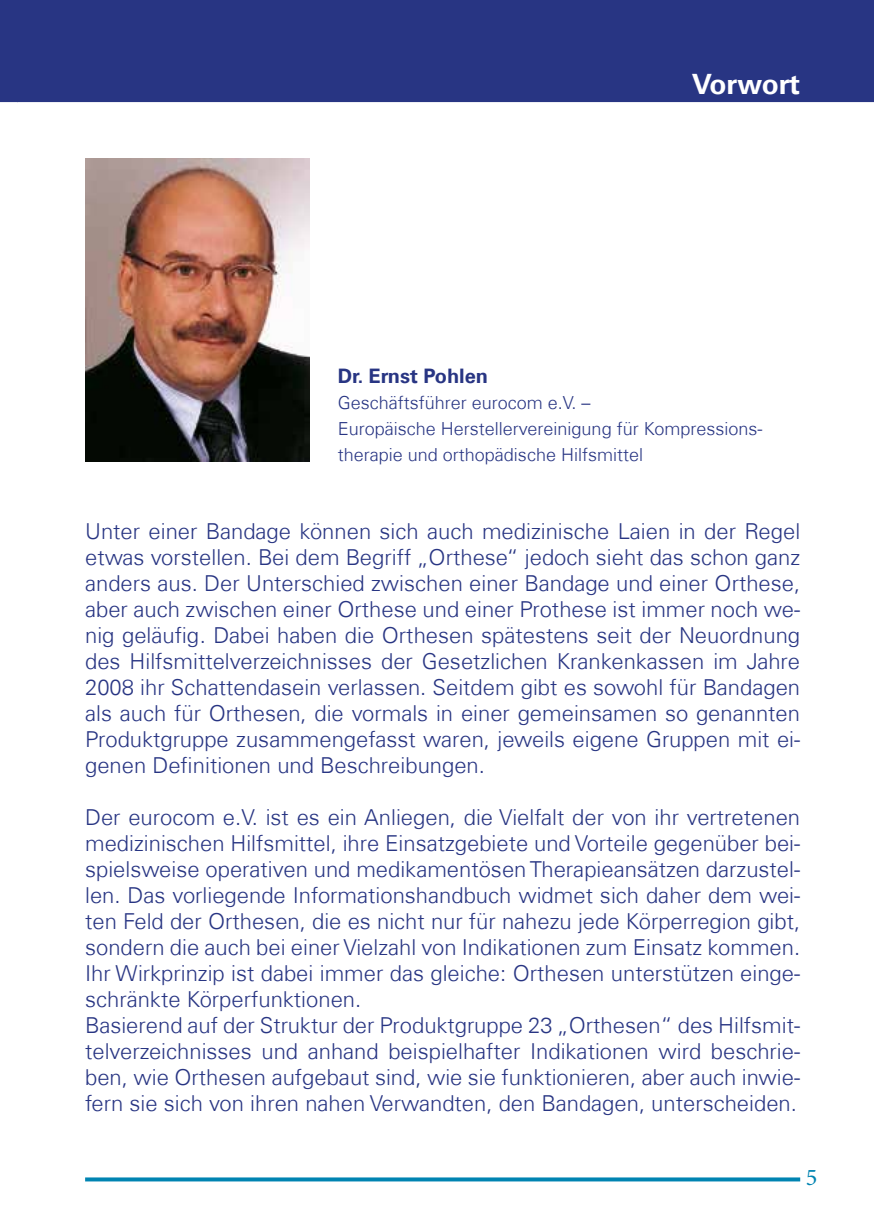
<style>
.page{position:relative;width:874px;height:1225px;background:#fff}
.page>*{position:absolute;margin:0;border:0;box-sizing:border-box;transform-origin:0 0}
.t1{font:700 28px "Univers LT";letter-spacing:-.01em;color:#fff}
.t2{font:24px "Minion Pro";color:#0084b2}
.t3{font:300 22px/26px "Univers Com 45";color:#283583;text-align:justify}
.t4{font:700 20px "Univers LT";color:#283583}
.t5{font:300 18px/26px "Univers Com 45";color:#283583}
</style>
<div class="page">
<svg style="left:85px;top:1177px;width:714px;height:4px;background:#1d92ba"></svg>
<div style="left:17px;top:0;width:856px;height:102px;background:#283583"></div>
<div style="left:0;top:0;width:18px;height:102px;background:#283583"></div>
<img style="left:85px;top:159px;width:224px;height:302px">
<p class="t1" style="left:691px;top:68px;width:110px">Vorwort</p>
<p class="t4" style="left:337px;top:364px;width:152px">Dr. Ernst Pohlen</p>
<p class="t5" style="left:337px;top:389px;width:426px">Geschäftsführer eurocom e.V. –<br>Europäische Herstellervereinigung für Kompressions&shy;therapie und orthopädische Hilfsmittel</p>
<p class="t3" style="left:85px;top:518px;width:716px">Unter einer Bandage können sich auch medizinische Laien in der Regel etwas vorstellen. Bei dem Begriff „Orthese“ jedoch sieht das schon ganz anders aus. Der Unterschied zwischen einer Bandage und einer Orthese, aber auch zwischen einer Orthese und einer Prothese ist immer noch we&shy;nig geläufig. Dabei haben die Orthesen spätestens seit der Neuordnung des Hilfsmittelverzeichnisses der Gesetzlichen Krankenkassen im Jahre 2008 ihr Schattendasein verlassen. Seitdem gibt es sowohl für Bandagen als auch für Orthesen, die vormals in einer gemeinsamen so genannten Produktgruppe zusammengefasst waren, jeweils eigene Gruppen mit ei&shy;genen Definitionen und Beschreibungen.</p>
<p class="t3" style="left:85px;top:804px;width:716px;text-align:left">Der eurocom e.V. ist es ein Anliegen, die Vielfalt der von ihr vertretenen medizinischen Hilfsmittel, ihre Einsatzgebiete und Vorteile gegenüber bei&shy;spielsweise operativen und medikamentösen Therapieansätzen darzustel&shy;len. Das vorliegende Informationshandbuch widmet sich daher dem wei&shy;ten Feld der Orthesen, die es nicht nur für nahezu jede Körperregion gibt, sondern die auch bei einer Vielzahl von Indikationen zum Einsatz kommen.<br>Ihr Wirkprinzip ist dabei immer das gleiche: Orthesen unterstützen einge&shy;schränkte Körperfunktionen.<br>Basierend auf der Struktur der Produktgruppe 23 „Orthesen“ des Hilfsmit&shy;telverzeichnisses und anhand beispielhafter Indikationen wird beschrie&shy;ben, wie Orthesen aufgebaut sind, wie sie funktionieren, aber auch inwie&shy;fern sie sich von ihren nahen Verwandten, den Bandagen, unterscheiden.</p>
<p class="t2" style="left:805px;top:1161px;width:13px">5</p>
</div>
